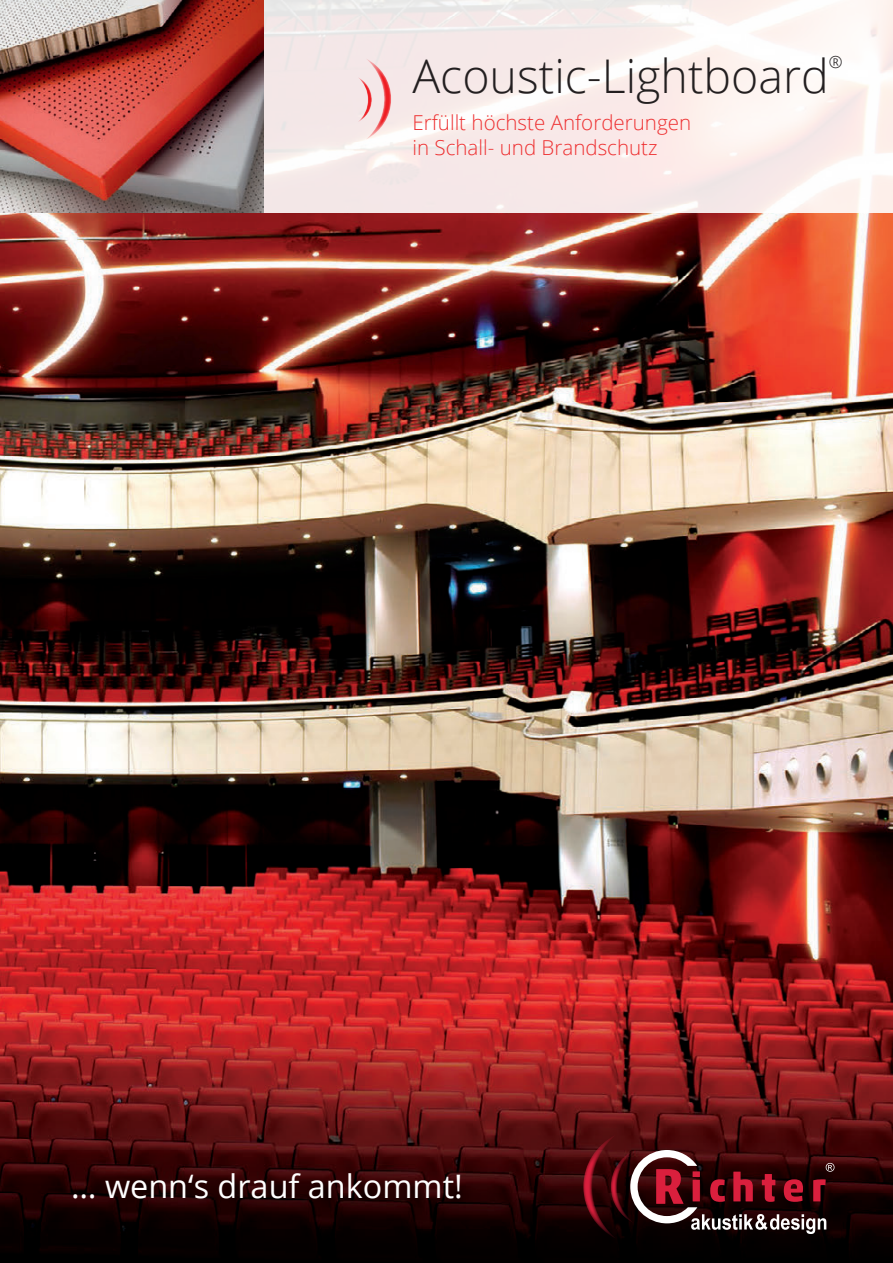
<style>
.page{position:relative;width:893px;height:1263px;background:#fff}
.page>*{position:absolute;margin:0;border:0;box-sizing:border-box;transform-origin:0 0}
.t1{font:300 46.5px "Open Sans";color:#231f20}
.t2{font:32.4px "Open Sans";color:#fff}
.t3{font:300 20.55px/24.6px "Open Sans";color:#ee3031}
.t4{font:300 16.65px "Open Sans";color:#231f20}
</style>
<div class="page">
<img style="left:0;top:213px;width:893px;height:1050px">
<svg style="left:264px;top:0;width:629px;height:213px;fill:#f8e9e8"></svg>
<img style="left:0;top:0;width:264px;height:213px">
<svg style="left:358px;top:58px;width:33px;height:82px;background:#f4c8c9"></svg>
<svg style="left:583px;top:1135px;width:251px;height:103px;background:#4d1b1f"></svg>
<h1 class="t1" style="left:412px;top:44px;width:418px">Acoustic-Lightboard</h1>
<p class="t4" style="left:829px;top:51px;width:15px">®</p>
<p class="t3" style="left:412px;top:110px;width:280px">Erfüllt höchste Anforderungen in Schall- und Brandschutz</p>
<h2 class="t2" style="left:71px;top:1164px;width:393px">… wenn‘s drauf ankommt!</h2>
</div>
